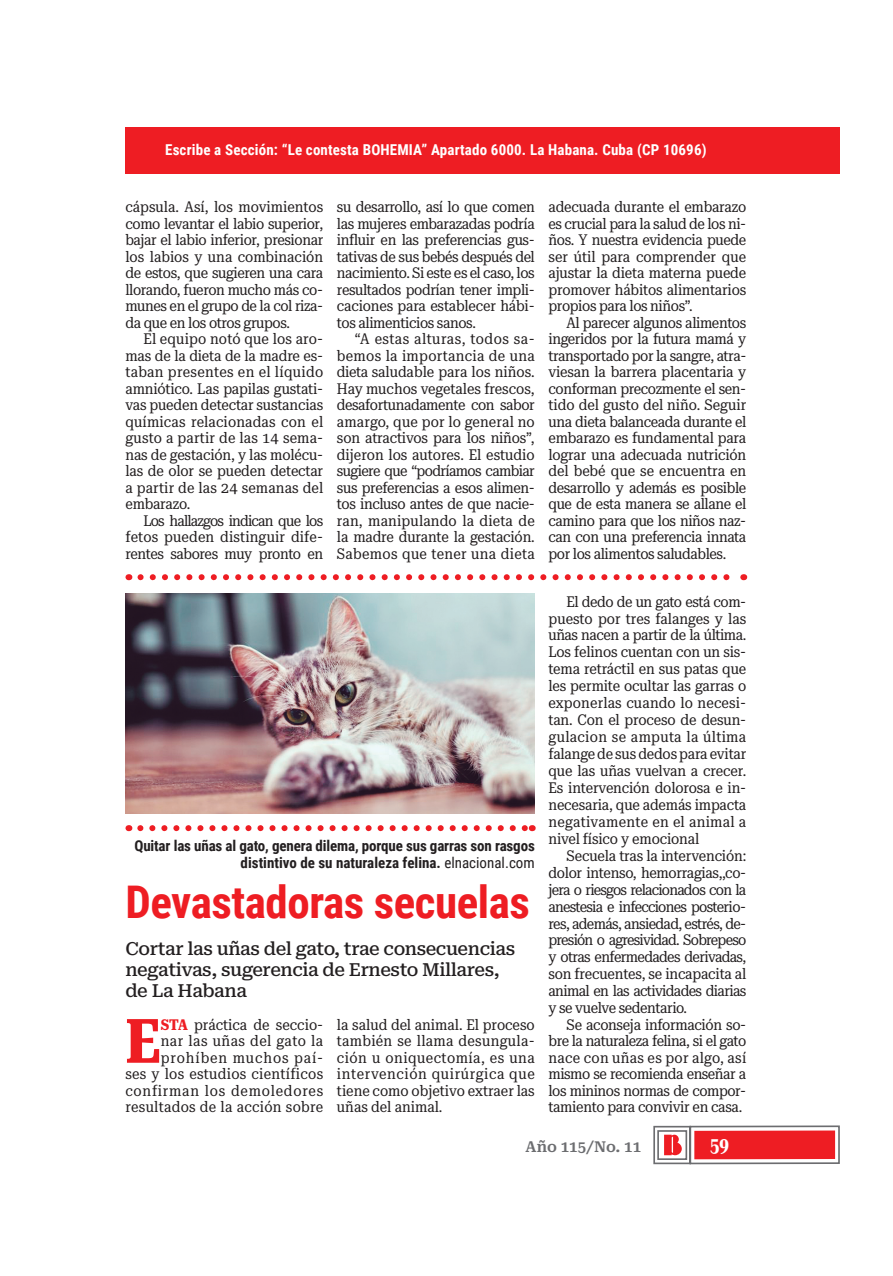
<style>
.page{position:relative;width:893px;height:1276px;background:#fff}
.page>*{position:absolute;margin:0;border:0;box-sizing:border-box;transform-origin:0 0}
.t1{font:700 61.5px "Roboto Serif 28 pt Condensed";color:#ee1d23}
.t2{font:700 45px "Roboto Condensed";letter-spacing:-.01em;color:#ee1d23}
.t3{font:700 ultra-condensed 21px "Roboto Serif 120 pt";color:#fff}
.t4{font:500 18px/21px "Roboto Serif";letter-spacing:-.025em;color:#231f20}
.t5{font:15px/16.5px "Roboto Serif 28 pt Condensed";letter-spacing:-.01em;color:#231f20;text-align:justify}
.t6{font:15px/16.5px "Roboto Serif 28 pt Condensed";letter-spacing:.02em;color:#231f20;text-align:right}
.t7{font:700 15px/16.5px "Roboto Condensed";letter-spacing:-.01em;color:#231f20;text-align:right}
.t8{font:700 15px "Roboto Condensed";letter-spacing:.01em;color:#fff}
.t9{font:600 15px "Roboto Serif";color:#6c6d70}
.s1{font-weight:400}
.s2{font-weight:700;color:#ee1d23}
</style>
<div class="page">
<div style="left:125px;top:128px;width:715px;height:46px;background:#ee1d23"></div>
<svg style="left:653px;top:1125px;width:187px;height:40px"></svg>
<div style="left:694px;top:1130px;width:141px;height:29px;background:#ee1d23"></div>
<svg style="left:140px;top:574px;width:590px;height:6px"></svg>
<svg style="left:140px;top:825px;width:386px;height:6px"></svg>
<img style="left:125px;top:593px;width:410px;height:220px">
<p class="t8" style="left:165px;top:141px;width:543px">Escribe a Sección: “Le contesta BOHEMIA” Apartado 6000. La Habana. Cuba (CP 10696)</p>
<p class="t5" style="left:125px;top:199px;width:199px">cápsula. Así, los movimientos como levantar el labio superior, bajar el labio inferior, presionar los labios y una combinación de estos, que sugieren una cara llorando, fueron mucho más co&shy;munes en el grupo de la col riza&shy;da que en los otros grupos.</p>
<p class="t5" style="left:125px;top:331px;width:199px;text-indent:18px">El equipo notó que los aro&shy;mas de la dieta de la madre es&shy;taban presentes en el líquido amniótico. Las papilas gustati&shy;vas pueden detectar sustancias químicas relacionadas con el gusto a partir de las 14 sema&shy;nas de gestación, y las molécu&shy;las de olor se pueden detectar a partir de las 24 semanas del embarazo.</p>
<p class="t5" style="left:125px;top:512px;width:199px;text-indent:18px">Los hallazgos indican que los fetos pueden distinguir dife&shy;rentes sabores muy pronto en</p>
<p class="t5" style="left:337px;top:199px;width:199px">su desarrollo, así lo que comen las mujeres embarazadas podría influir en las preferencias gus&shy;tativas de sus bebés después del nacimiento. Si este es el caso, los resultados podrían tener impli&shy;caciones para establecer hábi&shy;tos alimenticios sanos.</p>
<p class="t5" style="left:337px;top:331px;width:199px;text-indent:18px">“A estas alturas, todos sa&shy;bemos la importancia de una dieta saludable para los niños.<br>Hay muchos vegetales frescos, desafortunadamente con sabor amargo, que por lo general no son atractivos para los niños”, dijeron los autores. El estudio sugiere que “podríamos cambiar sus preferencias a esos alimen&shy;tos incluso antes de que nacie&shy;ran, manipulando la dieta de la madre durante la gestación.<br>Sabemos que tener una dieta</p>
<p class="t5" style="left:548px;top:199px;width:199px">adecuada durante el embarazo es crucial para la salud de los ni&shy;ños. Y nuestra evidencia puede ser útil para comprender que ajustar la dieta materna puede promover hábitos alimentarios propios para los niños”.</p>
<p class="t5" style="left:548px;top:314px;width:199px;text-indent:18px">Al parecer algunos alimentos ingeridos por la futura mamá y transportado por la sangre, atra&shy;viesan la barrera placentaria y conforman precozmente el sen&shy;tido del gusto del niño. Seguir una dieta balanceada durante el embarazo es fundamental para lograr una adecuada nutrición del bebé que se encuentra en desarrollo y además es posible que de esta manera se allane el camino para que los niños naz&shy;can con una preferencia innata por los alimentos saludables.</p>
<p class="t7" style="left:134px;top:838px;width:402px">Quitar las uñas al gato, genera dilema, porque sus garras son rasgos distintivo de su naturaleza felina. <span class="s1">elnacional.com</span></p>
<h2 class="t2" style="left:125px;top:876px;width:406px">Devastadoras secuelas</h2>
<p class="t4" style="left:125px;top:938px;width:391px">Cortar las uñas del gato, trae consecuencias negativas, sugerencia de Ernesto Millares, de La Habana</p>
<h1 class="t1" style="left:125px;top:1005px;width:37px">E</h1>
<p class="t6" style="left:125px;top:1016px;width:199px"><span class="s2">STA</span> práctica de seccio-<br>nar las uñas del gato la prohíben muchos paí-<br>ses y los estudios científicos confirman los demoledores resultados de la acción sobre</p>
<p class="t5" style="left:337px;top:1016px;width:199px">la salud del animal. El proceso también se llama desungula&shy;ción u oniquectomía, es una intervención quirúrgica que tiene como objetivo extraer las uñas del animal.</p>
<p class="t5" style="left:548px;top:593px;width:199px;line-height:17px;text-indent:18px">El dedo de un gato está com&shy;puesto por tres falanges y las uñas nacen a partir de la última.<br>Los felinos cuentan con un sis&shy;tema retráctil en sus patas que les permite ocultar las garras o exponerlas cuando lo necesi&shy;tan. Con el proceso de desun&shy;gulacion se amputa la última falange de sus dedos para evitar que las uñas vuelvan a crecer.<br>Es intervención dolorosa e in&shy;necesaria, que además impacta negativamente en el animal a nivel físico y emocional</p>
<p class="t5" style="left:548px;top:847px;width:199px;line-height:17px;text-indent:18px">Secuela tras la intervención: dolor intenso, hemorragias,,co&shy;jera o riesgos relacionados con la anestesia e infecciones posterio&shy;res, además, ansiedad, estrés, de&shy;presión o agresividad. Sobrepeso y otras enfermedades derivadas, son frecuentes, se incapacita al animal en las actividades diarias y se vuelve sedentario.</p>
<p class="t5" style="left:548px;top:1016px;width:199px;text-indent:18px">Se aconseja información so&shy;bre la naturaleza felina, si el gato nace con uñas es por algo, así mismo se recomienda enseñar a los mininos normas de compor&shy;tamiento para convivir en casa.</p>
<p class="t9" style="left:526px;top:1138px;width:117px">Año 115/No. 11</p>
<h3 class="t3" style="left:710px;top:1132px;width:20px">59</h3>
</div>
